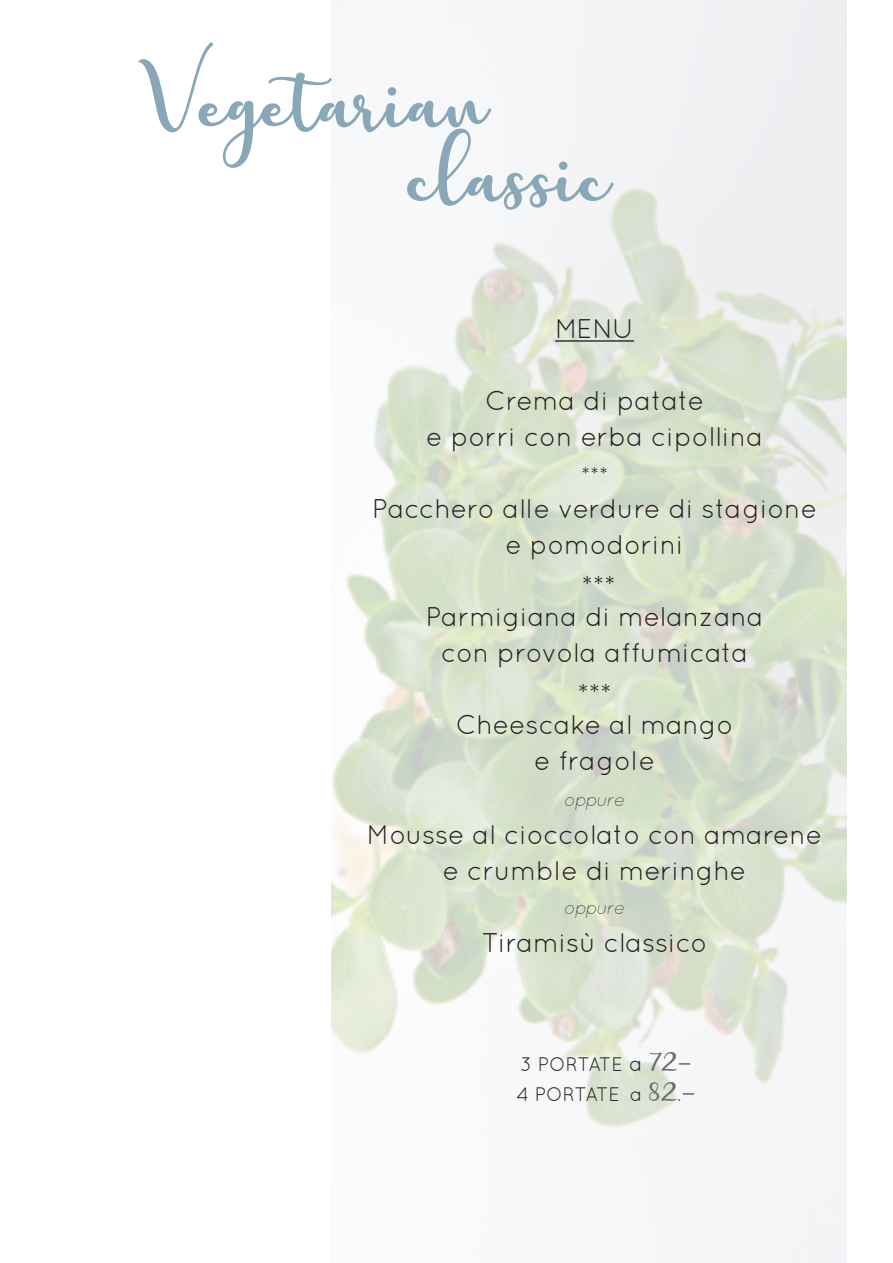
<style>
.page{position:relative;width:893px;height:1263px;background:#fff}
.page>*{position:absolute;margin:0;border:0;box-sizing:border-box;transform-origin:0 0}
.t1{font:63px "charlotte";color:#8aa7b8}
.t2{font:27px "Quicksand";letter-spacing:-.005em;color:#231f20}
.t3{font:21px "Quicksand";color:#231f20}
.t4{font:19.5px "Quicksand";letter-spacing:-.01em;color:#231f20}
.t5{font:italic 300 18px "Quicksand";letter-spacing:-.07em;color:#231f20}
.s1{font-size:21px}
.s2{font-family:"charlotte";font-size:21px;color:#696d6e}
</style>
<div class="page">
<img style="left:332px;top:0;width:515px;height:1263px">
<hr style="left:555px;top:340px;width:79px;height:2px;background:#231f20">
<p class="t1" style="left:148px;top:69px;width:342px">Vegetarian</p>
<p class="t1" style="left:409px;top:143px;width:204px">classic</p>
<p class="t2" style="left:555px;top:313px;width:80px">MENU</p>
<p class="t2" style="left:485px;top:385px;width:221px">Crema di patate</p>
<p class="t2" style="left:426px;top:421px;width:338px">e porri con erba cipollina</p>
<p class="t3" style="left:581px;top:463px;width:29px">***</p>
<p class="t2" style="left:372px;top:493px;width:446px">Pacchero alle verdure di stagione</p>
<p class="t2" style="left:506px;top:529px;width:180px">e pomodorini</p>
<p class="t2" style="left:581px;top:570px;width:36px">***</p>
<p class="t2" style="left:426px;top:601px;width:339px">Parmigiana di melanzana</p>
<p class="t2" style="left:441px;top:637px;width:308px">con provola affumicata</p>
<p class="t2" style="left:577px;top:678px;width:36px">***</p>
<p class="t2" style="left:456px;top:709px;width:279px">Cheescake al mango</p>
<p class="t2" style="left:534px;top:745px;width:123px">e fragole</p>
<p class="t5" style="left:564px;top:790px;width:62px">oppure</p>
<p class="t2" style="left:367px;top:819px;width:457px">Mousse al cioccolato con amarene</p>
<p class="t2" style="left:443px;top:855px;width:305px">e crumble di meringhe</p>
<p class="t5" style="left:564px;top:898px;width:62px">oppure</p>
<p class="t2" style="left:482px;top:927px;width:227px">Tiramisù classico</p>
<p class="t4" style="left:520px;top:1052px;width:175px">3 PORTATE <span class="s1">a</span> <span class="s2">72-</span></p>
<p class="t4" style="left:516px;top:1082px;width:183px">4 PORTATE a <span class="s2">82.-</span></p>
</div>
